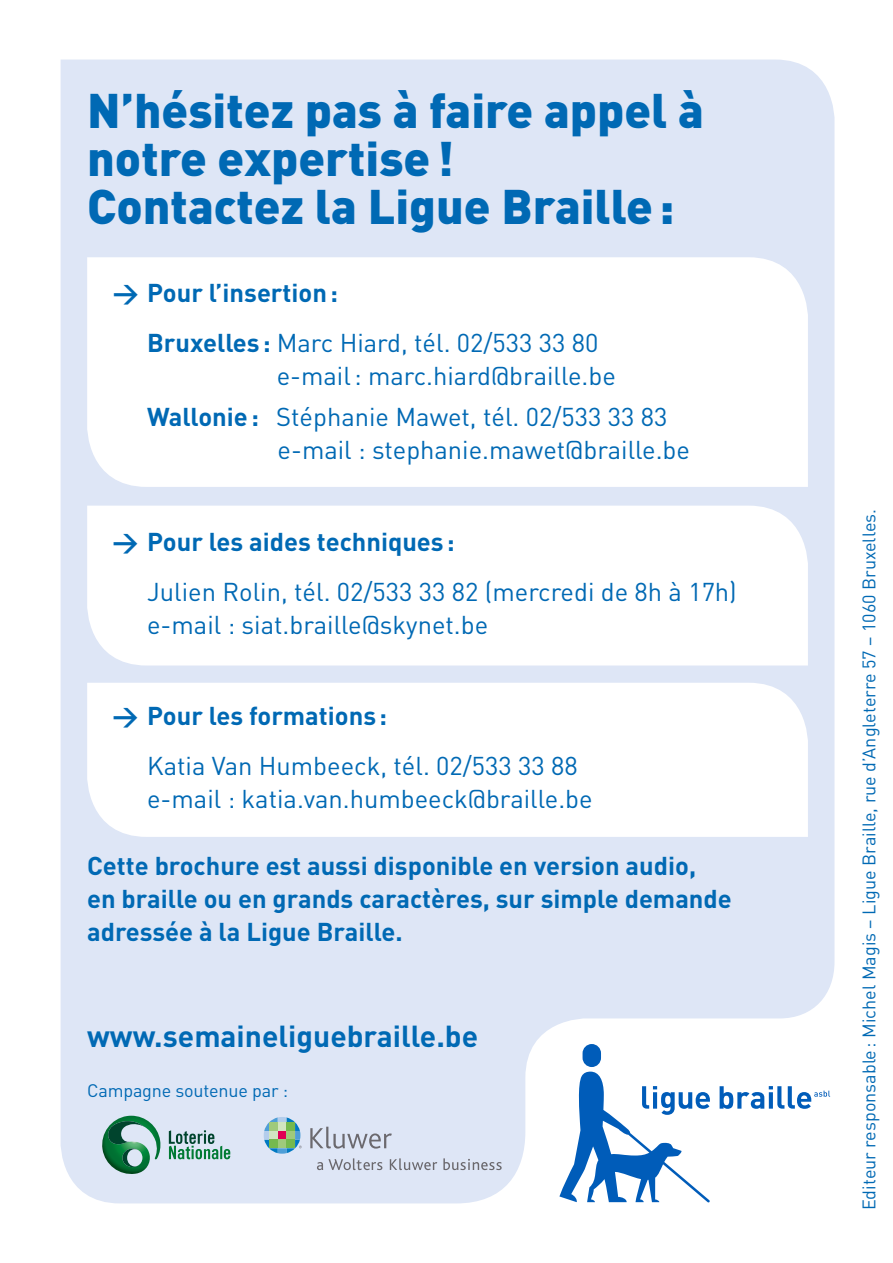
<style>
.page{position:relative;width:893px;height:1263px;background:#fff}
.page>*{position:absolute;margin:0;border:0;box-sizing:border-box;transform-origin:0 0}
.t1{font:900 48px/48px "DIN";color:#0069b4}
.t2{font:700 30px "DIN";color:#0069b4}
.t3{font:25.5px/33px "DIN";color:#0069b4}
.t4{font:700 25.5px/33px "DIN";color:#0069b4}
.t5{font:18px "DIN";color:#0069b4}
.s1{font-weight:400}
.s2{font-weight:700}
</style>
<div class="page">
<div style="left:61px;top:60px;width:773px;height:1143px;background:#dee6f6"></div>
<svg style="left:87px;top:257px;width:721px;height:230px"></svg>
<svg style="left:87px;top:506px;width:721px;height:159px"></svg>
<svg style="left:87px;top:683px;width:721px;height:154px"></svg>
<svg style="left:317px;top:1159px;width:65px;height:11px"></svg>
<svg style="left:390px;top:1159px;width:47px;height:11px"></svg>
<svg style="left:443px;top:1158px;width:59px;height:12px"></svg>
<svg style="left:310px;top:1127px;width:82px;height:21px;background:#bfc5d2"></svg>
<svg style="left:264px;top:1117px;width:38px;height:37px"></svg>
<svg style="left:100px;top:1116px;width:61px;height:60px;background:#76aa99"></svg>
<svg style="left:169px;top:1130px;width:61px;height:29px;background:#8fb7af"></svg>
<svg style="left:559px;top:1044px;width:271px;height:158px"></svg>
<h1 class="t1" style="left:87px;top:84px;width:618px">N’hésitez pas à faire appel à notre expertise!<br>Contactez la Ligue Braille:</h1>
<p class="t4" style="left:147px;top:266px;width:453px;line-height:50.1px;text-indent:-34px">&gt; Pour l’insertion:<br>Bruxelles: <span class="s1">M arc H iard, tél. 02/533 33 80</span></p>
<p class="t3" style="left:147px;top:354px;width:522px;line-height:41.4px;text-indent:130px">e-mail: marc.hiard@braille.be<br><span class="s2">Wallonie:</span> Stéphanie M awet, tél. 02/533 33 83</p>
<p class="t3" style="left:278px;top:433px;width:414px">e-mail : stephanie.mawet@braille.be</p>
<p class="t4" style="left:113px;top:524px;width:344px">&gt; Pour les aides techniques:</p>
<p class="t3" style="left:147px;top:574px;width:591px">Julien Rolin, tél. 02/533 33 82 (mercredi de 8h à 17h) e-mail : siat.braille@skynet.be</p>
<p class="t4" style="left:113px;top:698px;width:276px">&gt; Pour les formations:</p>
<p class="t3" style="left:147px;top:749px;width:447px">Katia Van H umbeeck, tél. 02/533 33 88 e-mail : katia.van.humbeeck@braille.be</p>
<p class="t4" style="left:87px;top:848px;width:646px">Cette brochure est aussi disponible en version audio,<br>en braille ou en grands caractères, sur simple demande adressée à la Ligue Braille.</p>
<p class="t2" style="left:87px;top:1017px;width:393px">www.semaineliguebraille.be</p>
<p class="t5" style="left:87px;top:1079px;width:202px">Campagne soutenue par :</p>
<p class="t5" style="left:858px;top:1210px;width:703px;rotate:-90deg">Editeur responsable: M ichel Magis – Ligue Braille, rue d’Angleterre 57 – 1060 Bruxelles.</p>
</div>
